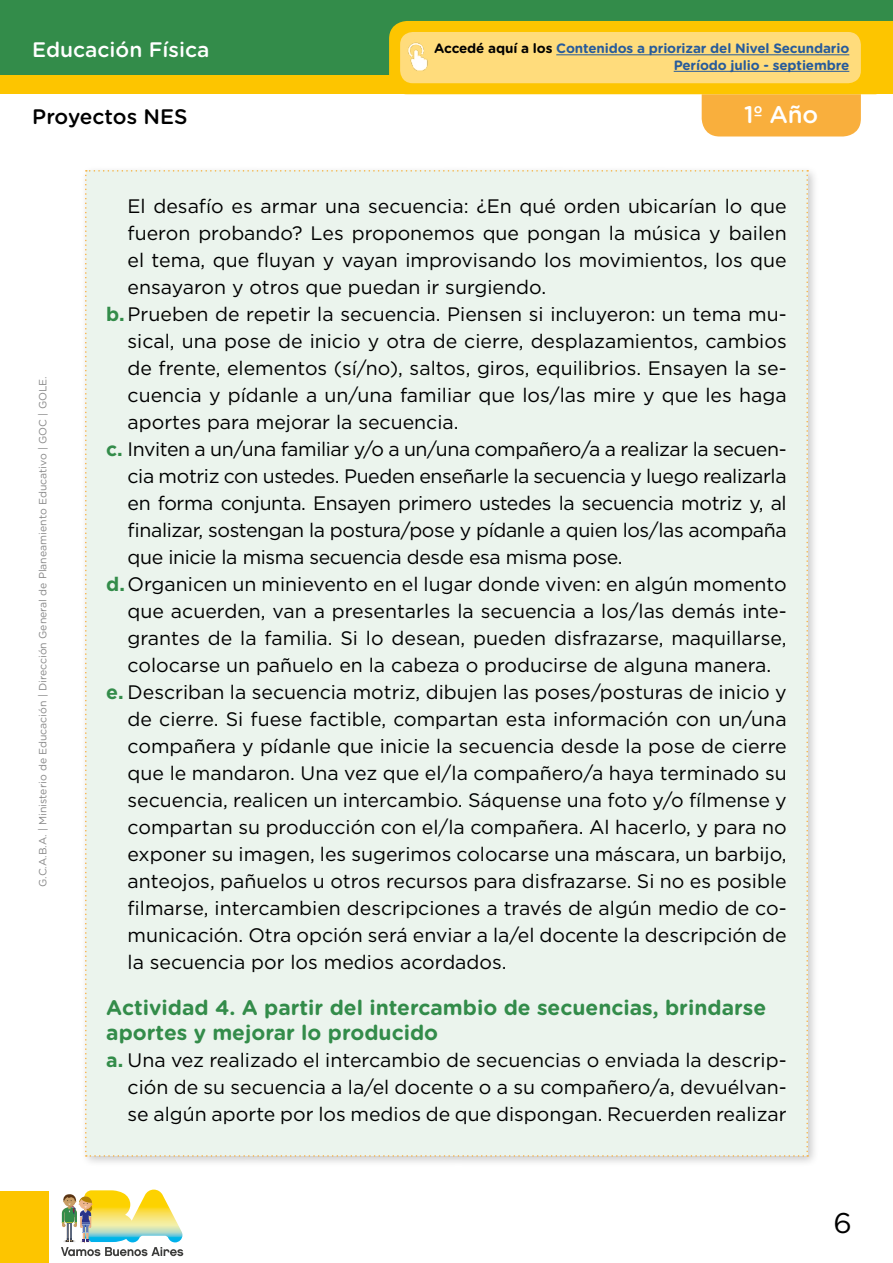
<style>
.page{position:relative;width:893px;height:1263px;background:#fff}
.page>*{position:absolute;margin:0;border:0;box-sizing:border-box;transform-origin:0 0}
.t1{font:28.5px "Gotham Rounded";color:#000}
.t2{font:500 24px "Gotham Rounded";color:#fff}
.t3{font:700 21px/25.2px "Gotham Rounded";color:#338c4a}
.t4{font:500 21px "Gotham Rounded";color:#fff}
.t5{font:500 21px "Gotham Rounded";color:#000}
.t6{font:19.5px/27px "Gotham";color:#000;text-align:justify}
.t7{font:19.5px "Gotham";letter-spacing:-.02em;color:#000}
.t8{font:700 13.5px/16.5px "Gotham Rounded";letter-spacing:-.01em;color:#275b9b;text-align:right}
.t9{font:10.5px "Gotham Rounded";color:#878787}
.s1{color:#000}
.s2{font-weight:700;color:#338c4a}
</style>
<div class="page">
<div style="left:0;top:1191px;width:48px;height:72px;background:#fdc500"></div>
<svg style="left:61px;top:1189px;width:122px;height:67px"></svg>
<div style="left:0;top:0;width:893px;height:78px;background:#338c4a"></div>
<div style="left:0;top:75px;width:893px;height:19px;background:#fdc500"></div>
<svg style="left:389px;top:21px;width:504px;height:115px"></svg>
<div style="left:400px;top:32px;width:461px;height:51px;background:#ffdc7c;border-radius:13px"></div>
<img style="left:400px;top:33px;width:28px;height:48px">
<hr style="left:556px;top:54px;width:293px;height:1px;background:#275b9b">
<hr style="left:674px;top:71px;width:175px;height:1px;background:#275b9b">
<div style="left:80px;top:165px;width:739px;height:1002px;background:#000;opacity:.22"></div>
<div style="left:85px;top:170px;width:723px;height:987px;background:#ebf4ed"></div>
<p class="t4" style="left:32px;top:35px;width:179px">Educación Física</p>
<p class="t5" style="left:32px;top:101px;width:157px">Proyectos NES</p>
<p class="t8" style="left:434px;top:40px;width:417px"><span class="s1">Accedé aquí a los</span> Contenidos a priorizar del Nivel Secundario<br>Período julio - septiembre</p>
<p class="t2" style="left:744px;top:97px;width:76px">1º Año</p>
<p class="t9" style="left:36px;top:887px;width:512px;rotate:-90deg">G.C.A.B.A. | Ministerio de Educación | Dirección General de Planeamiento Educativo | GOC | GOLE.</p>
<p class="t6" style="left:128px;top:192px;width:660px">El desafío es armar una secuencia: ¿En qué orden ubicarían lo que</p>
<p class="t6" style="left:128px;top:219px;width:661px">fueron probando? Les proponemos que pongan la música y bailen</p>
<p class="t6" style="left:128px;top:246px;width:661px">el tema, que fluyan y vayan improvisando los movimientos, los que</p>
<p class="t6" style="left:128px;top:273px;width:420px">ensayaron y otros que puedan ir surgiendo.</p>
<p class="t6" style="left:106px;top:300px;width:682px"><span class="s2">b.</span>Prueben de repetir la secuencia. Piensen si incluyeron: un tema mu-</p>
<p class="t6" style="left:128px;top:327px;width:661px">sical, una pose de inicio y otra de cierre, desplazamientos, cambios</p>
<p class="t6" style="left:128px;top:354px;width:661px">de frente, elementos (sí/no), saltos, giros, equilibrios. Ensayen la se-</p>
<p class="t6" style="left:128px;top:381px;width:661px">cuencia y pídanle a un/una familiar que los/las mire y que les haga</p>
<p class="t6" style="left:128px;top:408px;width:333px">aportes para mejorar la secuencia.</p>
<p class="t7" style="left:106px;top:436px;width:682px"><span class="s2">c.</span> Inviten a un/una familiar y/o a un/una compañero/a a realizar la secuen-</p>
<p class="t7" style="left:128px;top:463px;width:661px">cia motriz con ustedes. Pueden enseñarle la secuencia y luego realizarla</p>
<p class="t7" style="left:128px;top:490px;width:661px">en forma conjunta. Ensayen primero ustedes la secuencia motriz y, al</p>
<p class="t7" style="left:128px;top:517px;width:661px">finalizar, sostengan la postura/pose y pídanle a quien los/las acompaña</p>
<p class="t7" style="left:128px;top:544px;width:496px">que inicie la misma secuencia desde esa misma pose.</p>
<p class="t6" style="left:106px;top:570px;width:682px"><span class="s2">d.</span>Organicen un minievento en el lugar donde viven: en algún momento</p>
<p class="t6" style="left:128px;top:597px;width:661px">que acuerden, van a presentarles la secuencia a los/las demás inte-</p>
<p class="t6" style="left:128px;top:624px;width:661px">grantes de la familia. Si lo desean, pueden disfrazarse, maquillarse,</p>
<p class="t6" style="left:128px;top:651px;width:645px">colocarse un pañuelo en la cabeza o producirse de alguna manera.</p>
<p class="t6" style="left:106px;top:678px;width:682px"><span class="s2">e.</span> Describan la secuencia motriz, dibujen las poses/posturas de inicio y</p>
<p class="t6" style="left:128px;top:705px;width:661px">de cierre. Si fuese factible, compartan esta información con un/una</p>
<p class="t6" style="left:128px;top:732px;width:661px">compañera y pídanle que inicie la secuencia desde la pose de cierre</p>
<p class="t6" style="left:128px;top:759px;width:661px">que le mandaron. Una vez que el/la compañero/a haya terminado su</p>
<p class="t6" style="left:128px;top:786px;width:661px">secuencia, realicen un intercambio. Sáquense una foto y/o fílmense y</p>
<p class="t6" style="left:128px;top:813px;width:661px">compartan su producción con el/la compañera. Al hacerlo, y para no</p>
<p class="t6" style="left:128px;top:840px;width:661px">exponer su imagen, les sugerimos colocarse una máscara, un barbijo,</p>
<p class="t6" style="left:128px;top:867px;width:661px">anteojos, pañuelos u otros recursos para disfrazarse. Si no es posible</p>
<p class="t6" style="left:128px;top:894px;width:661px">filmarse, intercambien descripciones a través de algún medio de co-</p>
<p class="t6" style="left:128px;top:921px;width:661px">municación. Otra opción será enviar a la/el docente la descripción de</p>
<p class="t6" style="left:128px;top:948px;width:381px">la secuencia por los medios acordados.</p>
<p class="t3" style="left:106px;top:994px;width:661px">Actividad 4. A partir del intercambio de secuencias, brindarse aportes y mejorar lo producido</p>
<p class="t6" style="left:128px;top:1046px;width:661px;text-indent:-21px"><span class="s2">a.</span> Una vez realizado el intercambio de secuencias o enviada la descrip&shy;ción de su secuencia a la/el docente o a su compañero/a, devuélvan&shy;se algún aporte por los medios de que dispongan. Recuerden realizar</p>
<h1 class="t1" style="left:833px;top:1203px;width:20px">6</h1>
</div>
